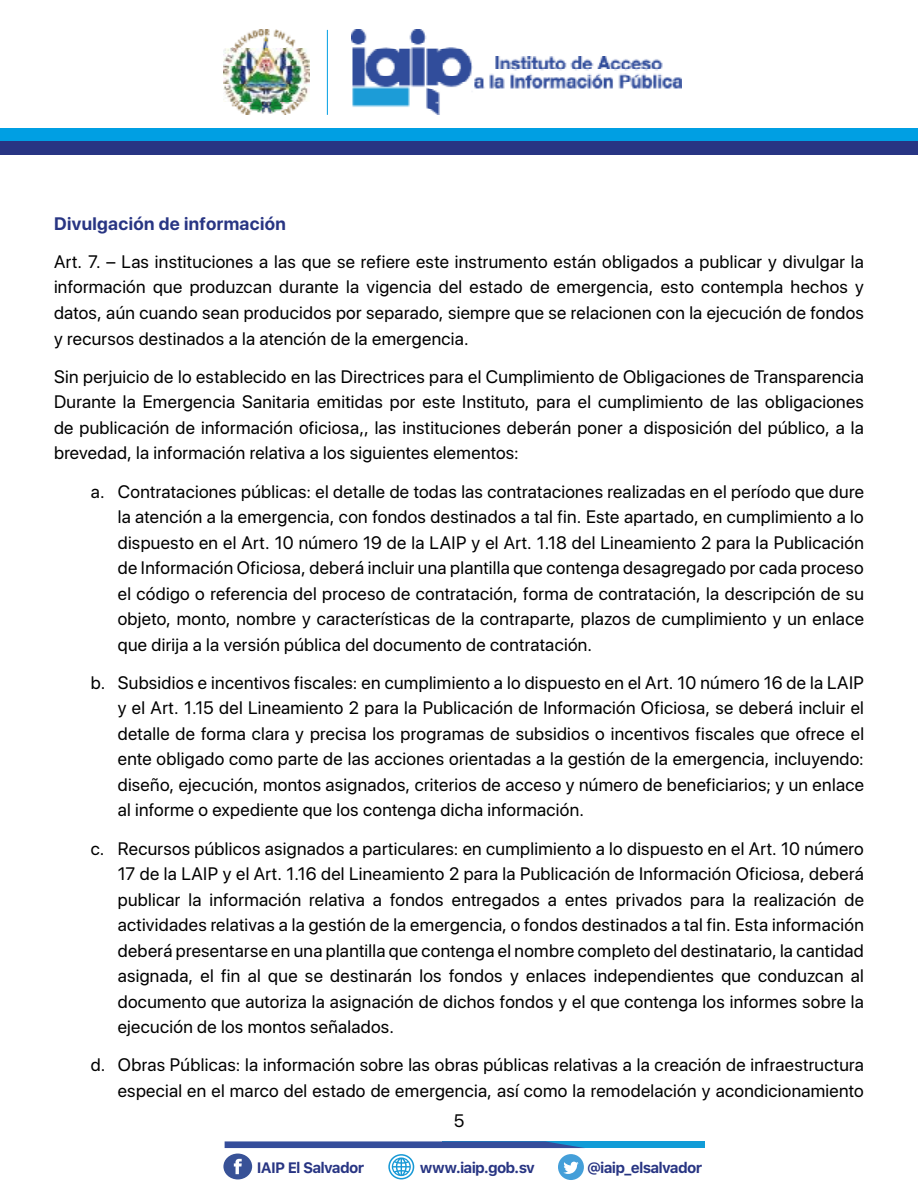
<style>
.page{position:relative;width:918px;height:1188px;background:#fff}
.page>*{position:absolute;margin:0;border:0;box-sizing:border-box;transform-origin:0 0}
.t1{font:18px/25.5px "SF Pro Display";letter-spacing:.02em;color:#000;text-align:justify}
.t2{font:700 18px "SF Pro Display";letter-spacing:.02em;color:#283583}
.t3{font:700 15px "SF Pro Text";letter-spacing:-.05em;color:#283583}
</style>
<div class="page">
<div style="left:0;top:129px;width:918px;height:13px;background:#009fe3"></div>
<div style="left:0;top:142px;width:918px;height:13px;background:#283583"></div>
<img style="left:352px;top:30px;width:329px;height:84px">
<img style="left:223px;top:30px;width:87px;height:85px">
<hr style="left:327px;top:30px;width:1px;height:85px;background:#009fe3">
<div style="left:223px;top:1154px;width:29px;height:25px;background:#385297;border-radius:50%"></div>
<svg style="left:234px;top:1159px;width:8px;height:15px"></svg>
<div style="left:558px;top:1154px;width:26px;height:26px;background:#449fd9;border-radius:50%"></div>
<svg style="left:563px;top:1162px;width:16px;height:12px"></svg>
<div style="left:443px;top:1141px;width:262px;height:7px;background:#119cd7"></div>
<svg style="left:225px;top:1141px;width:359px;height:7px;background:#3959a3"></svg>
<svg style="left:388px;top:1154px;width:26px;height:25px"></svg>
<p class="t2" style="left:54px;top:213px;width:233px">Divulgación de información</p>
<p class="t1" style="left:54px;top:249px;width:811px">Art. 7. – Las instituciones a las que se refiere este instrumento están obligados a publicar y divulgar la información que produzcan durante la vigencia del estado de emergencia, esto contempla hechos y datos, aún cuando sean producidos por separado, siempre que se relacionen con la ejecución de fondos y recursos destinados a la atención de la emergencia.</p>
<p class="t1" style="left:54px;top:364px;width:811px">Sin perjuicio de lo establecido en las Directrices para el Cumplimiento de Obligaciones de Transparencia Durante la Emergencia Sanitaria emitidas por este Instituto, para el cumplimiento de las obligaciones de publicación de información oficiosa,, las instituciones deberán poner a disposición del público, a la brevedad, la información relativa a los siguientes elementos:</p>
<p class="t1" style="left:118px;top:478px;width:748px;text-indent:-27px">a. Contrataciones públicas: el detalle de todas las contrataciones realizadas en el período que dure la atención a la emergencia, con fondos destinados a tal fin. Este apartado, en cumplimiento a lo dispuesto en el Art. 10 número 19 de la LAIP y el Art. 1.18 del Lineamiento 2 para la Publicación de Información Oficiosa, deberá incluir una plantilla que contenga desagregado por cada proceso el código o referencia del proceso de contratación, forma de contratación, la descripción de su objeto, monto, nombre y características de la contraparte, plazos de cumplimiento y un enlace que dirija a la versión pública del documento de contratación.</p>
<p class="t1" style="left:118px;top:670px;width:748px;text-indent:-27px">b. Subsidios e incentivos fiscales: en cumplimiento a lo dispuesto en el Art. 10 número 16 de la LAIP y el Art. 1.15 del Lineamiento 2 para la Publicación de Información Oficiosa, se deberá incluir el detalle de forma clara y precisa los programas de subsidios o incentivos fiscales que ofrece el ente obligado como parte de las acciones orientadas a la gestión de la emergencia, incluyendo: diseño, ejecución, montos asignados, criterios de acceso y número de beneficiarios; y un enlace al informe o expediente que los contenga dicha información.</p>
<p class="t1" style="left:118px;top:835px;width:748px;text-indent:-27px">c. Recursos públicos asignados a particulares: en cumplimiento a lo dispuesto en el Art. 10 número 17 de la LAIP y el Art. 1.16 del Lineamiento 2 para la Publicación de Información Oficiosa, deberá publicar la información relativa a fondos entregados a entes privados para la realización de actividades relativas a la gestión de la emergencia, o fondos destinados a tal fin. Esta información deberá presentarse en una plantilla que contenga el nombre completo del destinatario, la cantidad asignada, el fin al que se destinarán los fondos y enlaces independientes que conduzcan al documento que autoriza la asignación de dichos fondos y el que contenga los informes sobre la ejecución de los montos señalados.</p>
<p class="t1" style="left:91px;top:1052px;width:775px;text-align:right">d. Obras Públicas: la información sobre las obras públicas relativas a la creación de infraestructura especial en el marco del estado de emergencia, así como la remodelación y acondicionamiento</p>
<p class="t1" style="left:454px;top:1108px;width:12px">5</p>
<p class="t3" style="left:257px;top:1159px;width:109px">IAIP El Salvador</p>
<p class="t3" style="left:420px;top:1159px;width:117px">www.iaip.gob.sv</p>
<p class="t3" style="left:587px;top:1159px;width:117px">@iaip_elsalvador</p>
</div>
